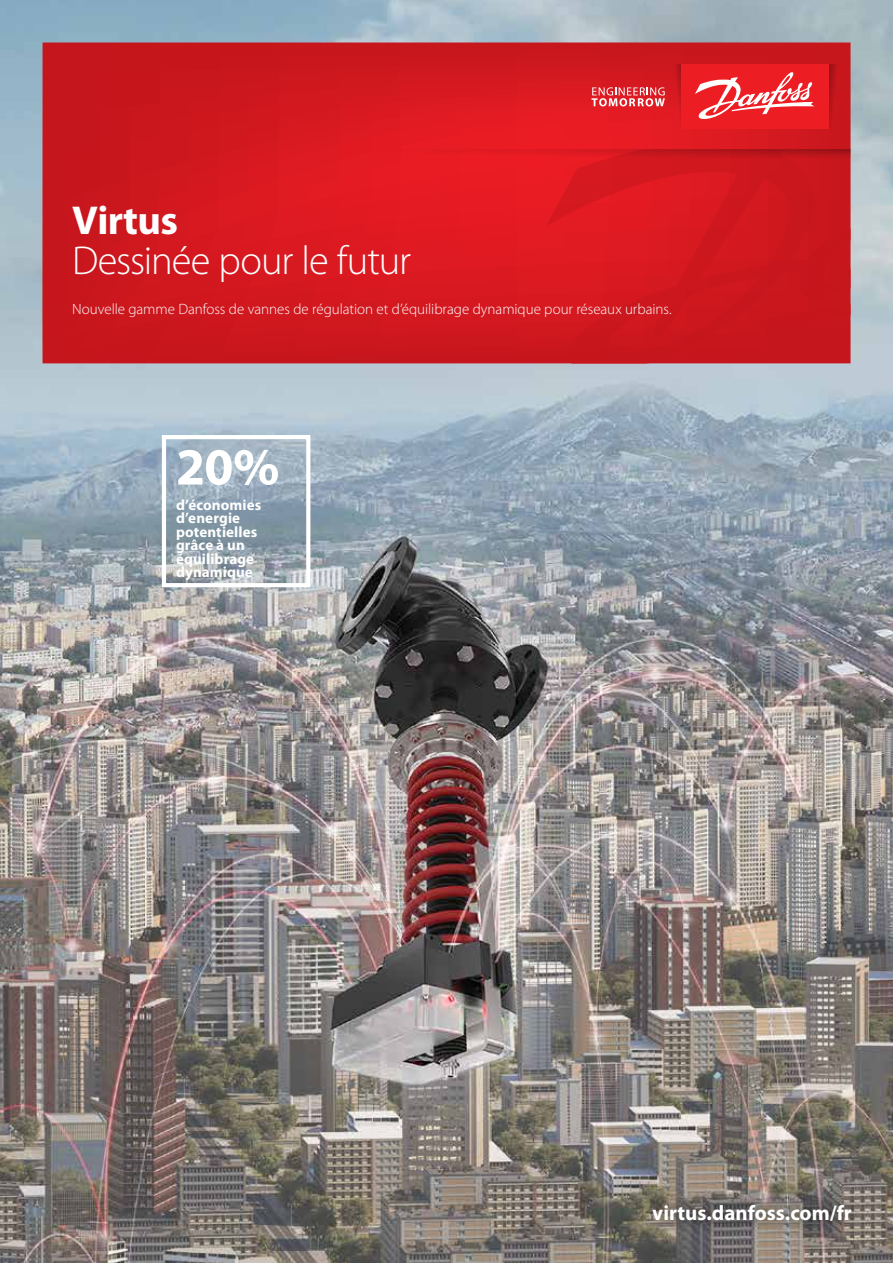
<style>
.page{position:relative;width:893px;height:1263px;background:#fff}
.page>*{position:absolute;margin:0;border:0;box-sizing:border-box;transform-origin:0 0}
.t1{font:700 52.5px "Myriad Pro";color:#fff}
.t2{font:300 40.5px "Myriad Pro";letter-spacing:-.025em;color:#fff}
.t3{font:700 40.5px "Myriad Pro";letter-spacing:-.015em;color:#fff}
.t4{font:700 21px "Myriad Pro";color:#fff}
.t5{font:300 15px "Myriad Pro";letter-spacing:-.005em;color:#fff}
.t6{font:700 15px/13.5px "Myriad Pro";letter-spacing:.005em;color:#fff}
</style>
<div class="page">
<img style="left:0;top:0;width:893px;height:1263px">
<div style="left:162px;top:435px;width:148px;height:152px;border:4px solid #fff"></div>
<svg style="left:42px;top:43px;width:808px;height:320px;background:#d2181f"></svg>
<svg style="left:546px;top:149px;width:304px;height:214px;background:#d0171e"></svg>
<svg style="left:829px;top:64px;width:12px;height:64px"></svg>
<svg style="left:387px;top:150px;width:463px;height:11px;background:#d3181f"></svg>
<div style="left:682px;top:64px;width:147px;height:64px;background:#ed1d24"></div>
<svg style="left:591px;top:64px;width:91px;height:64px;background:#dd2d33"></svg>
<svg style="left:695px;top:72px;width:119px;height:47px"></svg>
<div style="left:640px;top:1192px;width:224px;height:42px;background:#000;opacity:.75"></div>
<h2 class="t3" style="left:72px;top:194px;width:108px">Virtus</h2>
<h2 class="t2" style="left:72px;top:236px;width:340px">Dessinée pour le futur</h2>
<p class="t5" style="left:72px;top:300px;width:601px">Nouvelle gamme Danfoss de vannes de régulation et d’équilibrage dynamique pour réseaux urbains.</p>
<h1 class="t1" style="left:176px;top:433px;width:105px">20%</h1>
<p class="t6" style="left:176px;top:498px;width:87px">d’économies d’energie potentielles grâce à un équilibrage dynamique</p>
<h3 class="t4" style="left:652px;top:1200px;width:201px">virtus.danfoss.com/fr</h3>
</div>
